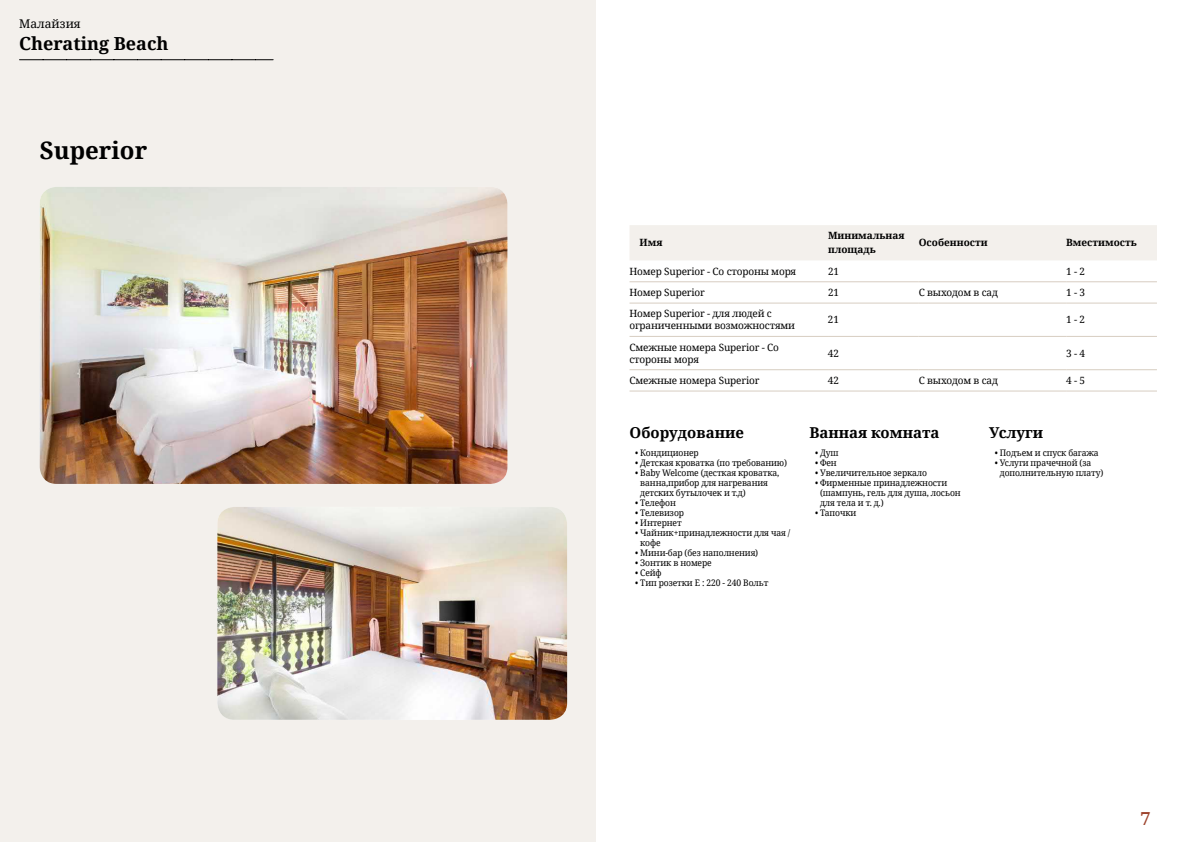
<style>
.page{position:relative;width:1191px;height:842px;background:#fff}
.page>*{position:absolute;margin:0;border:0;box-sizing:border-box;transform-origin:0 0}
.t1{font:700 24px "Noto Serif";color:#000}
.t2{font:700 18px "Noto Serif";color:#000}
.t3{font:700 18px "Noto Serif";color:#9d432c}
.t4{font:700 15px "Noto Serif";color:#000}
.t5{font:12px "Noto Serif";color:#000}
.t6{font:10px/12px "Noto Serif";letter-spacing:-.015em;color:#000}
.t7{font:700 10px/14px "Noto Serif";color:#000}
.t8{font:9px/10px "Noto Serif";letter-spacing:-.015em;color:#000;scale:.95 1}
</style>
<div class="page">
<div style="left:0;top:0;width:595px;height:842px;background:#f3f0ec"></div>
<img style="left:40px;top:187px;width:467px;height:297px">
<img style="left:217px;top:507px;width:350px;height:213px">
<svg style="left:20px;top:59px;width:253px;height:1px"></svg>
<div style="left:630px;top:225px;width:527px;height:35px;background:#f3f0ec"></div>
<hr style="left:629px;top:281px;width:199px;height:1px;background:#d7cdc1">
<hr style="left:828px;top:281px;width:90px;height:1px;background:#d7cdc1">
<hr style="left:918px;top:281px;width:148px;height:1px;background:#d7cdc1">
<hr style="left:1066px;top:281px;width:91px;height:1px;background:#d7cdc1">
<hr style="left:629px;top:303px;width:199px;height:1px;background:#d7cdc1">
<hr style="left:828px;top:303px;width:90px;height:1px;background:#d7cdc1">
<hr style="left:918px;top:303px;width:148px;height:1px;background:#d7cdc1">
<hr style="left:1066px;top:303px;width:91px;height:1px;background:#d7cdc1">
<hr style="left:629px;top:336px;width:199px;height:1px;background:#d7cdc1">
<hr style="left:828px;top:336px;width:90px;height:1px;background:#d7cdc1">
<hr style="left:918px;top:336px;width:148px;height:1px;background:#d7cdc1">
<hr style="left:1066px;top:336px;width:91px;height:1px;background:#d7cdc1">
<hr style="left:629px;top:369px;width:199px;height:1px;background:#d7cdc1">
<hr style="left:828px;top:369px;width:90px;height:1px;background:#d7cdc1">
<hr style="left:918px;top:369px;width:148px;height:1px;background:#d7cdc1">
<hr style="left:1066px;top:369px;width:91px;height:1px;background:#d7cdc1">
<hr style="left:629px;top:390px;width:199px;height:1px;background:#d7cdc1">
<hr style="left:828px;top:390px;width:90px;height:1px;background:#d7cdc1">
<hr style="left:918px;top:390px;width:148px;height:1px;background:#d7cdc1">
<hr style="left:1066px;top:390px;width:91px;height:1px;background:#d7cdc1">
<h3 class="t5" style="left:19px;top:16px;width:63px">Малайзия</h3>
<h2 class="t2" style="left:19px;top:31px;width:151px">Cherating Beach</h2>
<h1 class="t1" style="left:40px;top:133px;width:109px">Superior</h1>
<p class="t7" style="left:639px;top:235px;width:24px">Имя</p>
<p class="t7" style="left:828px;top:228px;width:78px">Минимальная площадь</p>
<p class="t7" style="left:918px;top:235px;width:70px">Особенности</p>
<p class="t7" style="left:1066px;top:235px;width:72px">Вместимость</p>
<p class="t6" style="left:629px;top:265px;width:168px">Номер Superior - Со стороны моря</p>
<p class="t6" style="left:828px;top:265px;width:13px">21</p>
<p class="t6" style="left:1066px;top:265px;width:20px">1 - 2</p>
<p class="t6" style="left:629px;top:286px;width:77px">Номер Superior</p>
<p class="t6" style="left:828px;top:286px;width:13px">21</p>
<p class="t6" style="left:918px;top:286px;width:81px">С выходом в сад</p>
<p class="t6" style="left:1066px;top:286px;width:20px">1 - 3</p>
<p class="t6" style="left:629px;top:307px;width:167px">Номер Superior - для людей с ограниченными возможностями</p>
<p class="t6" style="left:828px;top:313px;width:13px">21</p>
<p class="t6" style="left:1066px;top:313px;width:20px">1 - 2</p>
<p class="t6" style="left:629px;top:341px;width:151px">Смежные номера Superior - Со стороны моря</p>
<p class="t6" style="left:828px;top:347px;width:13px">42</p>
<p class="t6" style="left:1066px;top:347px;width:20px">3 - 4</p>
<p class="t6" style="left:629px;top:374px;width:131px">Смежные номера Superior</p>
<p class="t6" style="left:828px;top:374px;width:13px">42</p>
<p class="t6" style="left:918px;top:374px;width:81px">С выходом в сад</p>
<p class="t6" style="left:1066px;top:374px;width:20px">4 - 5</p>
<h3 class="t4" style="left:629px;top:422px;width:116px">Оборудование</h3>
<p class="t8" style="left:635px;top:448px;width:68px">• Кондиционер</p>
<p class="t8" style="left:635px;top:458px;width:161px">• Детская кроватка (по требованию)</p>
<p class="t8" style="left:640px;top:468px;width:148px;text-indent:-5px">• Baby Welcome (десткая кроватка, ванна,прибор для нагревания детских бутылочек и т.д)</p>
<p class="t8" style="left:635px;top:498px;width:44px">• Телефон</p>
<p class="t8" style="left:635px;top:508px;width:53px">• Телевизор</p>
<p class="t8" style="left:635px;top:518px;width:50px">• Интернет</p>
<p class="t8" style="left:640px;top:528px;width:159px;text-indent:-5px">• Чайник+принадлежности для чая / кофе</p>
<p class="t8" style="left:635px;top:548px;width:131px">• Мини-бар (без наполнения)</p>
<p class="t8" style="left:635px;top:558px;width:82px">• Зонтик в номере</p>
<p class="t8" style="left:635px;top:568px;width:29px">• Сейф</p>
<p class="t8" style="left:635px;top:578px;width:142px">• Тип розетки E : 220 - 240 Вольт</p>
<h3 class="t4" style="left:809px;top:422px;width:132px">Ванная комната</h3>
<p class="t8" style="left:815px;top:448px;width:26px">• Душ</p>
<p class="t8" style="left:815px;top:458px;width:24px">• Фен</p>
<p class="t8" style="left:815px;top:468px;width:119px">• Увеличительное зеркало</p>
<p class="t8" style="left:820px;top:478px;width:149px;text-indent:-5px">• Фирменные принадлежности (шампунь, гель для душа, лосьон для тела и т. д.)</p>
<p class="t8" style="left:815px;top:508px;width:45px">• Тапочки</p>
<h3 class="t4" style="left:989px;top:422px;width:55px">Услуги</h3>
<p class="t8" style="left:994px;top:448px;width:111px">• Подъем и спуск багажа</p>
<p class="t8" style="left:1000px;top:458px;width:110px;text-indent:-5px">• Услуги прачечной (за дополнительную плату)</p>
<h2 class="t3" style="left:1140px;top:806px;width:12px">7</h2>
</div>
